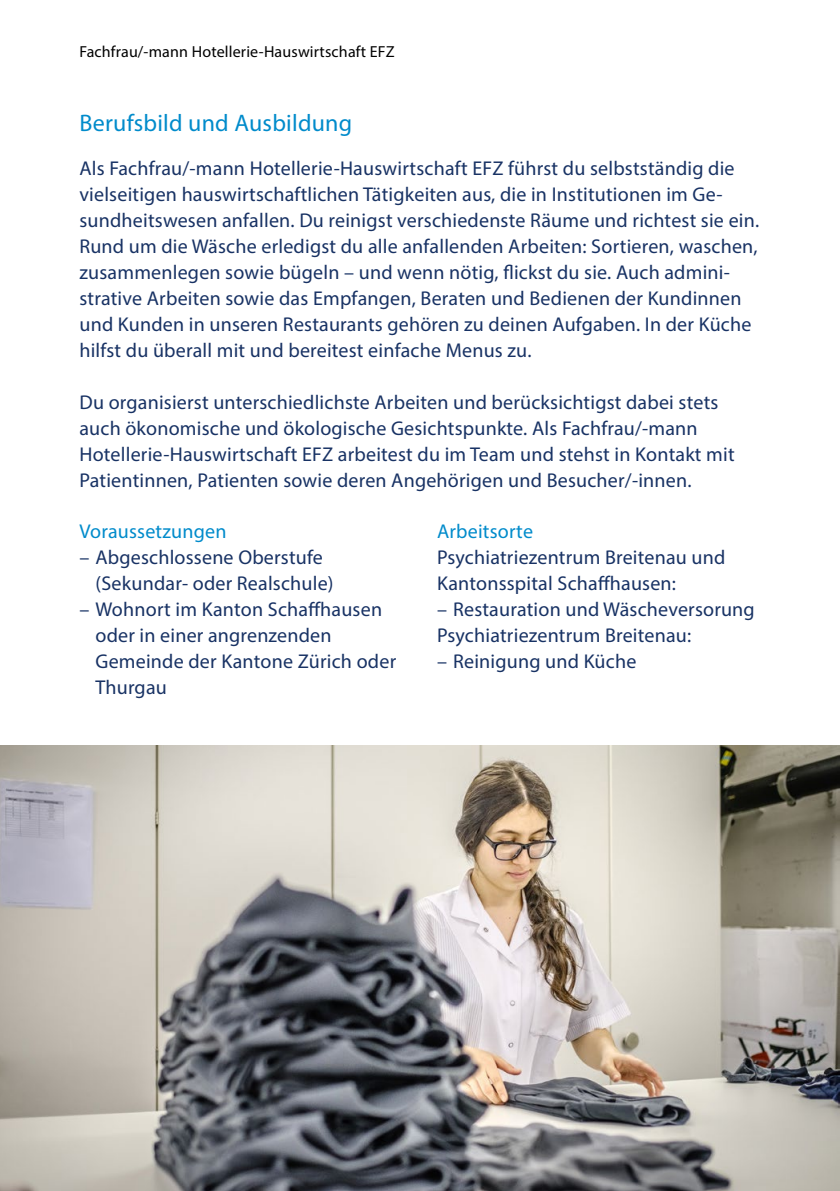
<style>
.page{position:relative;width:840px;height:1191px;background:#fff}
.page>*{position:absolute;margin:0;border:0;box-sizing:border-box;transform-origin:0 0}
.t1{font:24px "Myriad Pro";letter-spacing:.01em;color:#008bcb}
.t2{font:20px/26px "Myriad Pro";letter-spacing:.01em;color:#183264}
.t3{font:20px "Myriad Pro";letter-spacing:.01em;color:#008bcb}
.t4{font:16px "Myriad Pro";letter-spacing:.01em;color:#000}
</style>
<div class="page">
<img style="left:0;top:746px;width:839px;height:445px">
<p class="t4" style="left:79px;top:42px;width:316px">Fachfrau/-mann Hotellerie-Hauswirtschaft EFZ</p>
<p class="t1" style="left:79px;top:109px;width:274px">Berufsbild und Ausbildung</p>
<p class="t2" style="left:79px;top:155px;width:681px">Als Fachfrau/-mann Hotellerie-Hauswirtschaft EFZ führst du selbstständig die vielseitigen hauswirtschaftlichen Tätigkeiten aus, die in Institutionen im Ge&shy;sundheitswesen anfallen. Du reinigst verschiedenste Räume und richtest sie ein.<br>Rund um die Wäsche erledigst du alle anfallenden Arbeiten: Sortieren, waschen, zusammenlegen sowie bügeln – und wenn nötig, flickst du sie. Auch admini&shy;strative Arbeiten sowie das Empfangen, Beraten und Bedienen der Kundinnen und Kunden in unseren Restaurants gehören zu deinen Aufgaben. In der Küche hilfst du überall mit und bereitest einfache Menus zu.</p>
<p class="t2" style="left:79px;top:389px;width:656px">Du organisierst unterschiedlichste Arbeiten und berücksichtigst dabei stets auch ökonomische und ökologische Gesichtspunkte. Als Fachfrau/-mann Hotellerie-Hauswirtschaft EFZ arbeitest du im Team und stehst in Kontakt mit Patientinnen, Patienten sowie deren Angehörigen und Besucher/-innen.</p>
<p class="t3" style="left:79px;top:518px;width:148px">Voraussetzungen</p>
<p class="t2" style="left:95px;top:544px;width:239px;text-indent:-16px">– Abgeschlossene Oberstufe (Sekundar- oder Realschule)</p>
<p class="t2" style="left:95px;top:596px;width:302px;text-indent:-16px">– Wohnort im Kanton Schaffhausen oder in einer angrenzenden<br>Gemeinde der Kantone Zürich oder<br>Thurgau</p>
<p class="t3" style="left:437px;top:518px;width:97px">Arbeitsorte</p>
<p class="t2" style="left:437px;top:544px;width:290px">Psychiatriezentrum Breitenau und<br>Kantonsspital Schaffhausen:</p>
<p class="t2" style="left:437px;top:596px;width:319px">– Restauration und Wäscheversorung<br>Psychiatriezentrum Breitenau:</p>
<p class="t2" style="left:437px;top:648px;width:201px">– Reinigung und Küche</p>
</div>
